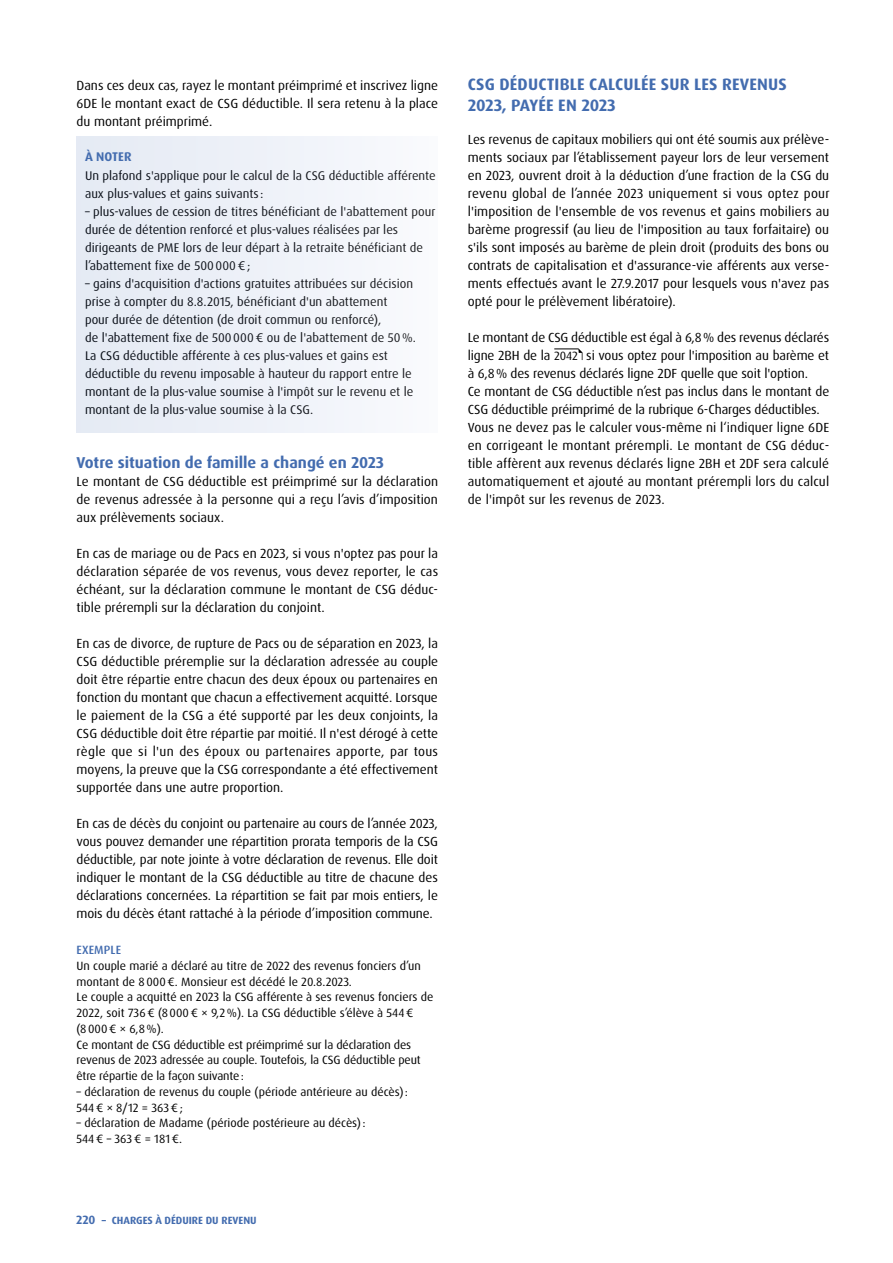
<style>
.page{position:relative;width:893px;height:1263px;background:#fff}
.page>*{position:absolute;margin:0;border:0;box-sizing:border-box;transform-origin:0 0}
.t1{font:700 16.5px/21px "Dax Pro";letter-spacing:.01em;color:#436caf}
.t2{font:700 15.75px "Dax Pro";color:#436caf}
.t3{font:13.2px/18px "Dax Pro";color:#000;text-align:justify}
.t4{font:12.6px/18px "Dax Pro";color:#000}
.t5{font:700 12.6px "Dax Pro";letter-spacing:.01em;color:#436caf}
.t6{font:12px/15.8px "Dax Pro";color:#000}
.t7{font:500 12px "Dax Pro";letter-spacing:.01em;color:#436caf}
.t8{font:700 10.5px "Dax Pro";color:#436caf}
.s1{font-size:12px}
</style>
<div class="page">
<div style="left:77px;top:137px;width:361px;height:295px;background:#eef1f8"></div>
<svg style="left:554px;top:348px;width:28px;height:12px"></svg>
<p class="t3" style="left:77px;top:76px;width:363px">Dans ces deux cas, rayez le montant préimprimé et inscrivez ligne 6DE le montant exact de CSG déductible. Il sera retenu à la place du montant préimprimé.</p>
<p class="t5" style="left:85px;top:148px;width:48px">À NOTER</p>
<p class="t4" style="left:85px;top:167px;width:352px">Un plafond s'applique pour le calcul de la CSG déductible afférente aux plus-values et gains suivants :</p>
<p class="t4" style="left:85px;top:203px;width:352px">– plus-values de cession de titres bénéficiant de l'abattement pour durée de détention renforcé et plus-values réalisées par les dirigeants de PME lors de leur départ à la retraite bénéficiant de l’abattement fixe de 500000€;</p>
<p class="t4" style="left:85px;top:275px;width:333px">– gains d'acquisition d'actions gratuites attribuées sur décision prise à compter du 8.8.2015, bénéficiant d'un abattement<br>pour durée de détention (de droit commun ou renforcé),<br>de l'abattement fixe de 500000€ ou de l'abattement de 50%.<br>La CSG déductible afférente à ces plus-values et gains est déductible du revenu imposable à hauteur du rapport entre le montant de la plus-value soumise à l'impôt sur le revenu et le montant de la plus-value soumise à la CSG.</p>
<p class="t2" style="left:77px;top:452px;width:309px">Votre situation de famille a changé en 2023</p>
<p class="t3" style="left:77px;top:472px;width:363px">Le montant de CSG déductible est préimprimé sur la déclaration de revenus adressée à la personne qui a reçu l’avis d’imposition aux prélèvements sociaux.</p>
<p class="t3" style="left:77px;top:544px;width:363px">En cas de mariage ou de Pacs en 2023, si vous n'optez pas pour la déclaration séparée de vos revenus, vous devez reporter, le cas échéant, sur la déclaration commune le montant de CSG déduc&shy;tible prérempli sur la déclaration du conjoint.</p>
<p class="t3" style="left:77px;top:634px;width:363px">En cas de divorce, de rupture de Pacs ou de séparation en 2023, la CSG déductible préremplie sur la déclaration adressée au couple doit être répartie entre chacun des deux époux ou partenaires en fonction du montant que chacun a effectivement acquitté. Lorsque le paiement de la CSG a été supporté par les deux conjoints, la CSG déductible doit être répartie par moitié. Il n'est dérogé à cette règle que si l'un des époux ou partenaires apporte, par tous moyens, la preuve que la CSG correspondante a été effectivement supportée dans une autre proportion.</p>
<p class="t3" style="left:77px;top:815px;width:363px">En cas de décès du conjoint ou partenaire au cours de l’année 2023, vous pouvez demander une répartition prorata temporis de la CSG déductible, par note jointe à votre déclaration de revenus. Elle doit indiquer le montant de la CSG déductible au titre de chacune des déclarations concernées. La répartition se fait par mois entiers, le mois du décès étant rattaché à la période d’imposition commune.</p>
<p class="t7" style="left:77px;top:942px;width:46px">EXEMPLE</p>
<p class="t6" style="left:77px;top:958px;width:358px">Un couple marié a déclaré au titre de 2022 des revenus fonciers d’un montant de 8000€. Monsieur est décédé le 20.8.2023.<br>Le couple a acquitté en 2023 la CSG afférente à ses revenus fonciers de 2022, soit 736€ (8000€ × 9,2%). La CSG déductible s’élève à 544€ (8000€ × 6,8%).<br>Ce montant de CSG déductible est préimprimé sur la déclaration des revenus de 2023 adressée au couple. Toutefois, la CSG déductible peut être répartie de la façon suivante:</p>
<p class="t6" style="left:77px;top:1084px;width:333px">– déclaration de revenus du couple (période antérieure au décès):<br>544€ × 8/12 = 363€;</p>
<p class="t6" style="left:77px;top:1115px;width:291px">– déclaration de Madame (période postérieure au décès):<br>544€ – 363€ = 181€.</p>
<p class="t8" style="left:76px;top:1214px;width:182px"><span class="s1">220</span> – CHARGES À DÉDUIRE DU REVENU</p>
<p class="t1" style="left:468px;top:74px;width:320px">CSG DÉDUCTIBLE CALCULÉE SUR LES REVENUS<br>2023, PAYÉE EN 2023</p>
<p class="t3" style="left:468px;top:130px;width:363px">Les revenus de capitaux mobiliers qui ont été soumis aux prélève&shy;ments sociaux par l’établissement payeur lors de leur versement en 2023, ouvrent droit à la déduction d’une fraction de la CSG du revenu global de l’année 2023 uniquement si vous optez pour l'imposition de l'ensemble de vos revenus et gains mobiliers au barème progressif (au lieu de l'imposition au taux forfaitaire) ou s'ils sont imposés au barème de plein droit (produits des bons ou contrats de capitalisation et d'assurance-vie afférents aux verse&shy;ments effectués avant le 27.9.2017 pour lesquels vous n'avez pas opté pour le prélèvement libératoire).</p>
<p class="t3" style="left:468px;top:328px;width:363px;text-align:left">Le montant de CSG déductible est égal à 6,8% des revenus déclarés ligne 2BH de la <span class="s1">2042</span> si vous optez pour l'imposition au barème et à 6,8% des revenus déclarés ligne 2DF quelle que soit l'option.<br>Ce montant de CSG déductible n’est pas inclus dans le montant de CSG déductible préimprimé de la rubrique 6-Charges déductibles.<br>Vous ne devez pas le calculer vous-même ni l‘indiquer ligne 6DE en corrigeant le montant prérempli. Le montant de CSG déduc&shy;tible affèrent aux revenus déclarés ligne 2BH et 2DF sera calculé automatiquement et ajouté au montant prérempli lors du calcul de l'impôt sur les revenus de 2023.</p>
</div>
